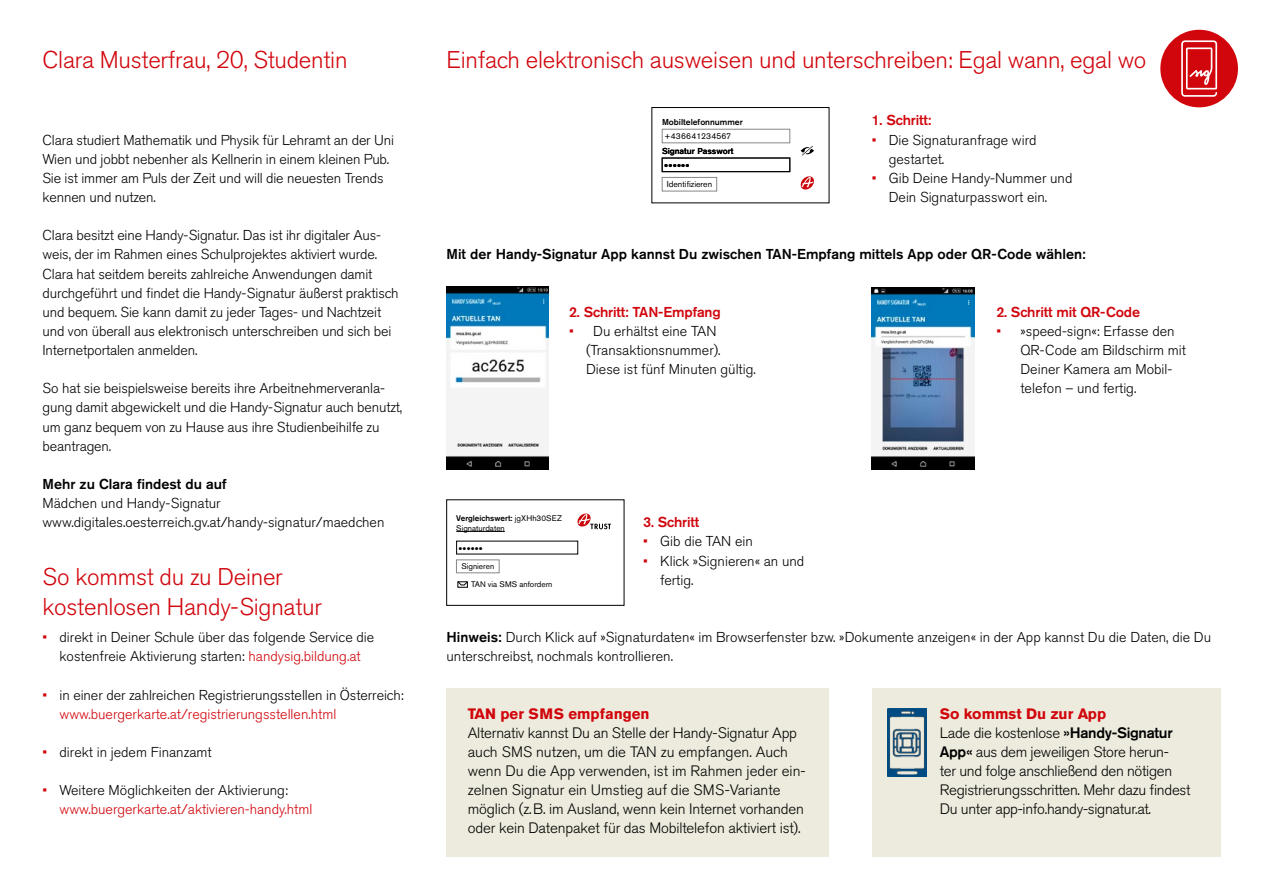
<style>
.page{position:relative;width:1263px;height:893px;background:#fff}
.page>*{position:absolute;margin:0;border:0;box-sizing:border-box;transform-origin:0 0}
.t1{font:300 24px/30px "Akzidenz Grotesk Pro";letter-spacing:-.01em;color:#d1050c}
.t2{font:300 15px/19.2px "Akzidenz Grotesk Pro";letter-spacing:-.01em;color:#000}
.t3{font:700 15px "Akzidenz Grotesk Pro";color:#d1050c}
.t4{font:300 14.25px/19.2px "Akzidenz Grotesk Pro";letter-spacing:-.01em;color:#000}
.t5{font:500 14.25px "Akzidenz Grotesk Pro";color:#000}
.t6{font:300 14.25px/19.2px "Akzidenz Grotesk Pro";color:#d1050c}
.t7{font:500 14.25px "Akzidenz Grotesk Pro";letter-spacing:-.01em;color:#d1050c}
.t8{font:500 8.55px "Akzidenz Grotesk Pro";color:#000}
.t9{font:8.55px "Akzidenz Grotesk Pro";color:#000}
.t10{font:8.1px/9.8px "Akzidenz Grotesk Pro";color:#000}
.t11{font:4.35px "Zapf Dingbats ITC";color:#000}
.t12{font:4.05px "Zapf Dingbats ITC";color:#000}
.s1{color:#d1050c}
.s2{color:#000}
.s3{font-weight:500}
.s4{font-weight:700;color:#d1050c}
</style>
<div class="page">
<div style="left:652px;top:107px;width:177px;height:96px;border:1px solid #000"></div>
<div style="left:662px;top:129px;width:128px;height:14px;border:1px solid #878786"></div>
<div style="left:662px;top:177px;width:55px;height:14px;border:1px solid #878786"></div>
<svg style="left:800px;top:145px;width:14px;height:11px"></svg>
<svg style="left:800px;top:176px;width:14px;height:14px"></svg>
<div style="left:662px;top:158px;width:128px;height:14px;border:1px solid #000"></div>
<img style="left:446px;top:287px;width:102px;height:183px">
<img style="left:872px;top:288px;width:102px;height:182px">
<hr style="left:456px;top:531px;width:49px;height:1px;background:#000">
<div style="left:456px;top:560px;width:43px;height:13px;border:1px solid #878786"></div>
<svg style="left:577px;top:513px;width:34px;height:16px"></svg>
<div style="left:457px;top:581px;width:11px;height:7px;border:1px solid #000"></div>
<svg style="left:457px;top:581px;width:11px;height:5px"></svg>
<div style="left:446px;top:688px;width:383px;height:53px;background:#edebdd"></div>
<div style="left:446px;top:722px;width:383px;height:134px;background:#edebdd"></div>
<div style="left:872px;top:688px;width:348px;height:53px;background:#edebdd"></div>
<div style="left:872px;top:722px;width:348px;height:134px;background:#edebdd"></div>
<div style="left:1160px;top:30px;width:78px;height:77px;background:#d1050c;border-radius:50%"></div>
<svg style="left:1181px;top:40px;width:36px;height:57px"></svg>
<img style="left:887px;top:708px;width:40px;height:68px">
<h1 class="t1" style="left:43px;top:45px;width:306px">Clara Musterfrau, 20, Studentin</h1>
<p class="t4" style="left:43px;top:130px;width:353px">Clara studiert Mathematik und Physik für Lehramt an der Uni Wien und jobbt nebenher als Kellnerin in einem kleinen Pub.<br>Sie ist immer am Puls der Zeit und will die neuesten Trends kennen und nutzen.</p>
<p class="t4" style="left:43px;top:226px;width:358px">Clara besitzt eine Handy-Signatur. Das ist ihr digitaler Aus&shy;weis, der im Rahmen eines Schulprojektes aktiviert wurde.<br>Clara hat seitdem bereits zahlreiche Anwendungen damit durchgeführt und findet die Handy-Signatur äußerst praktisch und bequem. Sie kann damit zu jeder Tages- und Nachtzeit und von überall aus elektronisch unterschreiben und sich bei Internetportalen anmelden.</p>
<p class="t4" style="left:43px;top:379px;width:361px">So hat sie beispielsweise bereits ihre Arbeitnehmerveranla&shy;gung damit abgewickelt und die Handy-Signatur auch benutzt, um ganz bequem von zu Hause aus ihre Studienbeihilfe zu beantragen.</p>
<p class="t5" style="left:43px;top:475px;width:186px">Mehr zu Clara findest du auf</p>
<p class="t4" style="left:43px;top:494px;width:343px">Mädchen und Handy-Signatur www.digitales.oesterreich.gv.at/handy-signatur/maedchen</p>
<h1 class="t1" style="left:43px;top:561px;width:281px">So kommst du zu Deiner kostenlosen Handy-Signatur</h1>
<p class="t4" style="left:43px;top:627px;width:333px;text-align:center"><span class="s1">•</span> direkt in Deiner Schule über das folgende Service die kostenfreie Aktivierung starten: <span class="s1">handysig.bildung.at</span></p>
<p class="t4" style="left:60px;top:685px;width:346px;text-indent:-17px"><span class="s1">•</span> in einer der zahlreichen Registrierungsstellen in Österreich: <span class="s1">www.buergerkarte.at/registrierungsstellen.html</span></p>
<p class="t4" style="left:43px;top:742px;width:171px"><span class="s1">•</span> direkt in jedem Finanzamt</p>
<p class="t6" style="left:60px;top:781px;width:254px;text-indent:-17px">• <span class="s2">Weitere Möglichkeiten der Aktivierung: </span>www.buergerkarte.at/aktivieren-handy.html</p>
<h1 class="t1" style="left:446px;top:45px;width:701px">Einfach elektronisch ausweisen und unterschreiben: Egal wann, egal wo</h1>
<p class="t8" style="left:662px;top:117px;width:82px">Mobiltelefonnummer</p>
<p class="t8" style="left:662px;top:146px;width:73px">Signatur Passwort</p>
<p class="t9" style="left:665px;top:131px;width:68px">+436641234567</p>
<p class="t11" style="left:665px;top:163px;width:26px">●●●●●●</p>
<p class="t9" style="left:667px;top:179px;width:47px">Identifizieren</p>
<p class="t7" style="left:872px;top:111px;width:61px">1. Schritt:</p>
<p class="t4" style="left:889px;top:130px;width:149px;text-indent:-17px"><span class="s1">•</span> Die Signaturanfrage wird gestartet.</p>
<p class="t4" style="left:872px;top:168px;width:202px;text-align:center"><span class="s1">•</span> Gib Deine Handy-Nummer und<br>Dein Signaturpasswort ein.</p>
<p class="t5" style="left:446px;top:245px;width:641px">Mit der Handy-Signatur App kannst Du zwischen TAN-Empfang mittels App oder QR-Code wählen:</p>
<p class="t7" style="left:569px;top:303px;width:153px">2. Schritt: TAN-Empfang</p>
<p class="t4" style="left:586px;top:321px;width:171px;text-indent:-17px"><span class="s1">•</span> Du erhältst eine TAN (Transaktionsnummer).<br>Diese ist fünf Minuten gültig.</p>
<p class="t10" style="left:456px;top:513px;width:107px"><span class="s3">Vergleichswert:</span> jgXHh30SEZ<br>Signaturdaten</p>
<p class="t12" style="left:459px;top:546px;width:25px">●●●●●●</p>
<p class="t10" style="left:461px;top:562px;width:34px">Signieren</p>
<p class="t10" style="left:471px;top:580px;width:83px">TAN via SMS anfordern</p>
<p class="t7" style="left:643px;top:513px;width:58px">3. Schritt</p>
<p class="t4" style="left:643px;top:532px;width:111px"><span class="s1">•</span> Gib die TAN ein</p>
<p class="t4" style="left:660px;top:551px;width:146px;text-indent:-17px"><span class="s1">•</span> Klick »Signieren« an und fertig.</p>
<p class="t7" style="left:996px;top:303px;width:145px">2. Schritt mit QR-Code</p>
<p class="t4" style="left:1020px;top:321px;width:167px;text-indent:-24px"><span class="s1">•</span> »speed-sign«: Erfasse den<br>QR-Code am Bildschirm mit<br>Deiner Kamera am Mobil&shy;telefon – und fertig.</p>
<p class="t4" style="left:446px;top:627px;width:766px"><span class="s3">Hinweis:</span> Durch Klick auf »Signaturdaten« im Browserfenster bzw. »Dokumente anzeigen« in der App kannst Du die Daten, die Du unterschreibst, nochmals kontrollieren.</p>
<p class="t3" style="left:468px;top:704px;width:183px">TAN per SMS empfangen</p>
<p class="t2" style="left:468px;top:723px;width:339px">Alternativ kannst Du an Stelle der Handy-Signatur App auch SMS nutzen, um die TAN zu empfangen. Auch wenn Du die App verwenden, ist im Rahmen jeder ein&shy;zelnen Signatur ein Umstieg auf die SMS-Variante möglich (z.B. im Ausland, wenn kein Internet vorhanden oder kein Datenpaket für das Mobiltelefon aktiviert ist).</p>
<p class="t2" style="left:940px;top:704px;width:252px"><span class="s4">So kommst Du zur App<br></span>Lade die kostenlose <span class="s3">»Handy-Signatur App«</span> aus dem jeweiligen Store herun-<br>ter und folge anschließend den nötigen Registrierungsschritten. Mehr dazu findest Du unter app-info.handy-signatur.at.</p>
</div>
